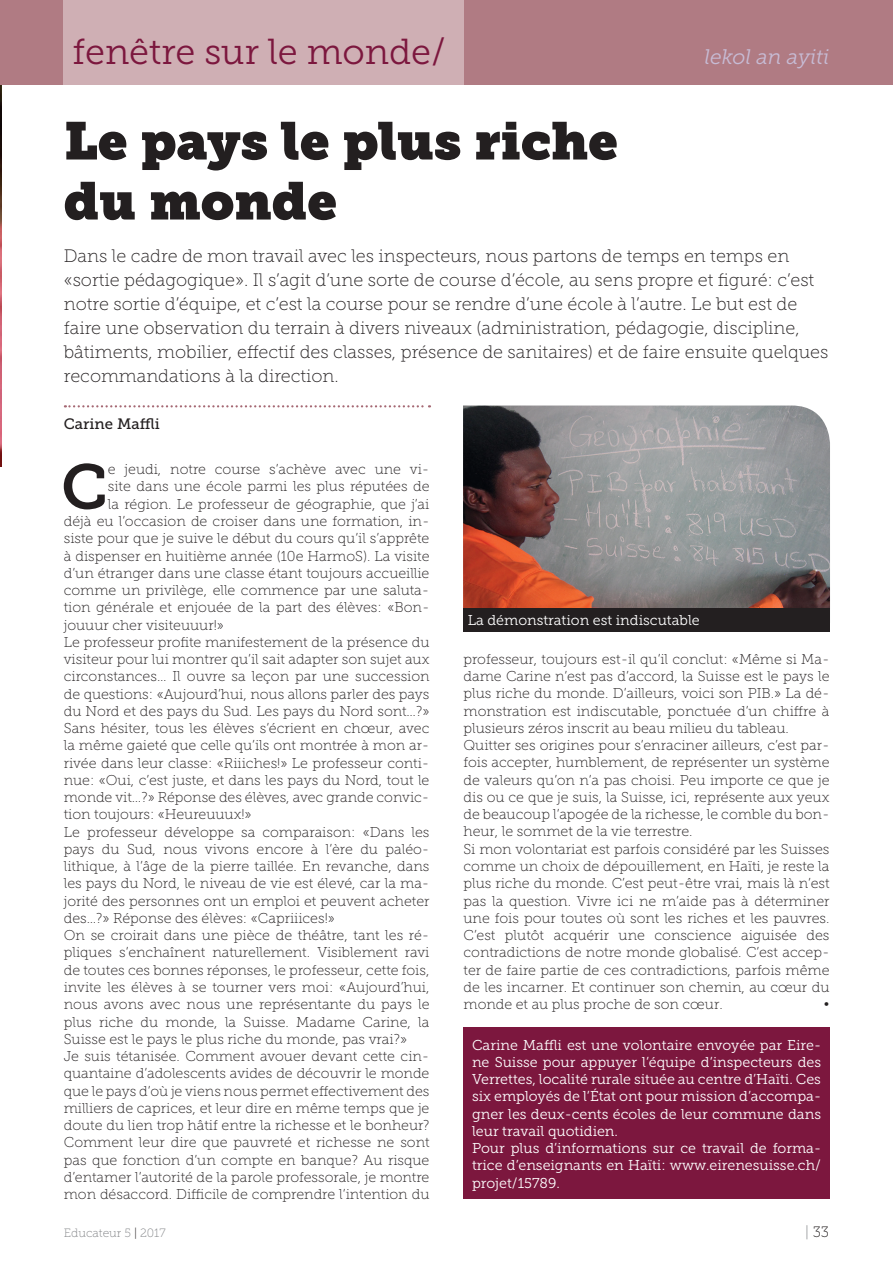
<style>
.page{position:relative;width:893px;height:1263px;background:#fff}
.page>*{position:absolute;margin:0;border:0;box-sizing:border-box;transform-origin:0 0}
.t1{font:62.85px "Museo Slab 700";color:#231f20}
.t2{font:52.5px/60px "Museo Slab";color:#231f20}
.t3{font:36px "Museo Slab 300";color:#7c173e}
.t4{font:italic 21px "Museo Slab 300";letter-spacing:-.005em;color:#c7bcd5}
.t5{font:18px/24px "Museo Slab 100";color:#231f20}
.t6{font:15px "Museo Slab 500";color:#231f20}
.t7{font:15px "Museo Slab 100";color:#231f20}
.t8{font:14.25px/17.2px "Museo Slab 100";color:#231f20}
.t9{font:14.25px/17.2px "Museo Slab 300";color:#fff}
.t10{font:12px "Museo Slab 100";color:#808285}
.s1{color:#231f20}
.s2{color:#808285}
</style>
<div class="page">
<div style="left:0;top:0;width:893px;height:85px;background:#b07b83"></div>
<img style="left:0;top:85px;width:1px;height:382px">
<div style="left:63px;top:0;width:401px;height:85px;background:#cfafb4"></div>
<img style="left:463px;top:405px;width:367px;height:203px">
<svg style="left:65px;top:405px;width:365px;height:2px"></svg>
<div style="left:463px;top:1027px;width:366px;height:172px;background:#7c173e"></div>
<div style="left:463px;top:608px;width:367px;height:23px;background:#231f20"></div>
<h3 class="t3" style="left:73px;top:32px;width:375px">fenêtre sur le monde/</h3>
<h3 class="t4" style="left:704px;top:45px;width:127px">lekol an ayiti</h3>
<h2 class="t2" style="left:64px;top:111px;width:556px">Le pays le plus riche du monde</h2>
<p class="t5" style="left:64px;top:243px;width:766px">Dans le cadre de mon travail avec les inspecteurs, nous partons de temps en temps en «sortie pédagogique». Il s’agit d’une sorte de course d’école, au sens propre et figuré: c’est notre sortie d’équipe, et c’est la course pour se rendre d’une école à l’autre. Le but est de faire une observation du terrain à divers niveaux (administration, pédagogie, discipline, bâtiments, mobilier, effectif des classes, présence de sanitaires) et de faire ensuite quelques recommandations à la direction.</p>
<p class="t6" style="left:64px;top:415px;width:98px">Carine Maffli</p>
<h1 class="t1" style="left:61px;top:451px;width:48px">C</h1>
<p class="t8" style="left:108px;top:461px;width:323px">e jeudi, notre course s’achève avec une vi-</p>
<p class="t8" style="left:108px;top:478px;width:323px">site dans une école parmi les plus réputées de</p>
<p class="t8" style="left:108px;top:495px;width:323px">la région. Le professeur de géographie, que j’ai</p>
<p class="t8" style="left:64px;top:513px;width:367px">déjà eu l’occasion de croiser dans une formation, in-</p>
<p class="t8" style="left:64px;top:530px;width:367px">siste pour que je suive le début du cours qu’il s’apprête</p>
<p class="t8" style="left:64px;top:547px;width:367px">à dispenser en huitième année (10e HarmoS). La visite</p>
<p class="t8" style="left:64px;top:564px;width:367px">d’un étranger dans une classe étant toujours accueillie</p>
<p class="t8" style="left:64px;top:582px;width:367px">comme un privilège, elle commence par une saluta-</p>
<p class="t8" style="left:64px;top:599px;width:367px">tion générale et enjouée de la part des élèves: «Bon-</p>
<p class="t8" style="left:64px;top:616px;width:162px">jouuur cher visiteuuur!»</p>
<p class="t8" style="left:64px;top:633px;width:367px">Le professeur profite manifestement de la présence du</p>
<p class="t8" style="left:64px;top:651px;width:367px">visiteur pour lui montrer qu’il sait adapter son sujet aux</p>
<p class="t8" style="left:64px;top:668px;width:367px">circonstances… Il ouvre sa leçon par une succession</p>
<p class="t8" style="left:64px;top:685px;width:367px">de questions: «Aujourd’hui, nous allons parler des pays</p>
<p class="t8" style="left:64px;top:702px;width:367px">du Nord et des pays du Sud. Les pays du Nord sont…?»</p>
<p class="t8" style="left:64px;top:720px;width:367px">Sans hésiter, tous les élèves s’écrient en chœur, avec</p>
<p class="t8" style="left:64px;top:737px;width:367px">la même gaieté que celle qu’ils ont montrée à mon ar-</p>
<p class="t8" style="left:64px;top:754px;width:367px">rivée dans leur classe: «Riiiches!» Le professeur conti-</p>
<p class="t8" style="left:64px;top:771px;width:367px">nue: «Oui, c’est juste, et dans les pays du Nord, tout le</p>
<p class="t8" style="left:64px;top:789px;width:367px">monde vit…?» Réponse des élèves, avec grande convic-</p>
<p class="t8" style="left:64px;top:806px;width:189px">tion toujours: «Heureuuux!»</p>
<p class="t8" style="left:64px;top:823px;width:367px">Le professeur développe sa comparaison: «Dans les</p>
<p class="t8" style="left:64px;top:840px;width:367px">pays du Sud, nous vivons encore à l’ère du paléo-</p>
<p class="t8" style="left:64px;top:858px;width:367px">lithique, à l’âge de la pierre taillée. En revanche, dans</p>
<p class="t8" style="left:64px;top:875px;width:367px">les pays du Nord, le niveau de vie est élevé, car la ma-</p>
<p class="t8" style="left:64px;top:892px;width:367px">jorité des personnes ont un emploi et peuvent acheter</p>
<p class="t8" style="left:64px;top:909px;width:273px">des…?» Réponse des élèves: «Capriiices!»</p>
<p class="t8" style="left:64px;top:927px;width:367px">On se croirait dans une pièce de théâtre, tant les ré-</p>
<p class="t8" style="left:64px;top:944px;width:367px">pliques s’enchaînent naturellement. Visiblement ravi</p>
<p class="t8" style="left:64px;top:961px;width:367px">de toutes ces bonnes réponses, le professeur, cette fois,</p>
<p class="t8" style="left:64px;top:978px;width:367px">invite les élèves à se tourner vers moi: «Aujourd’hui,</p>
<p class="t8" style="left:64px;top:996px;width:367px">nous avons avec nous une représentante du pays le</p>
<p class="t8" style="left:64px;top:1013px;width:367px">plus riche du monde, la Suisse. Madame Carine, la</p>
<p class="t8" style="left:64px;top:1030px;width:345px">Suisse est le pays le plus riche du monde, pas vrai?»</p>
<p class="t8" style="left:64px;top:1047px;width:367px">Je suis tétanisée. Comment avouer devant cette cin-</p>
<p class="t8" style="left:64px;top:1065px;width:367px">quantaine d’adolescents avides de découvrir le monde</p>
<p class="t8" style="left:64px;top:1082px;width:367px">que le pays d’où je viens nous permet effectivement des</p>
<p class="t8" style="left:64px;top:1099px;width:367px">milliers de caprices, et leur dire en même temps que je</p>
<p class="t8" style="left:64px;top:1117px;width:367px">doute du lien trop hâtif entre la richesse et le bonheur?</p>
<p class="t8" style="left:64px;top:1134px;width:367px">Comment leur dire que pauvreté et richesse ne sont</p>
<p class="t8" style="left:64px;top:1151px;width:367px">pas que fonction d’un compte en banque? Au risque</p>
<p class="t8" style="left:64px;top:1168px;width:367px">d’entamer l’autorité de la parole professorale, je montre</p>
<p class="t8" style="left:64px;top:1186px;width:367px">mon désaccord. Difficile de comprendre l’intention du</p>
<p class="t9" style="left:468px;top:612px;width:233px">La démonstration est indiscutable</p>
<p class="t8" style="left:463px;top:650px;width:368px">professeur, toujours est-il qu’il conclut: «Même si Ma&shy;dame Carine n’est pas d’accord, la Suisse est le pays le plus riche du monde. D’ailleurs, voici son PIB.» La dé&shy;monstration est indiscutable, ponctuée d’un chiffre à plusieurs zéros inscrit au beau milieu du tableau.<br>Quitter ses origines pour s’enraciner ailleurs, c’est par&shy;fois accepter, humblement, de représenter un système de valeurs qu’on n’a pas choisi. Peu importe ce que je dis ou ce que je suis, la Suisse, ici, représente aux yeux de beaucoup l’apogée de la richesse, le comble du bon&shy;heur, le sommet de la vie terrestre.<br>Si mon volontariat est parfois considéré par les Suisses comme un choix de dépouillement, en Haïti, je reste la plus riche du monde. C’est peut-être vrai, mais là n’est pas la question. Vivre ici ne m’aide pas à déterminer une fois pour toutes où sont les riches et les pauvres.<br>C’est plutôt acquérir une conscience aiguisée des contradictions de notre monde globalisé. C’est accep&shy;ter de faire partie de ces contradictions, parfois même de les incarner. Et continuer son chemin, au cœur du monde et au plus proche de son cœur.</p>
<p class="t8" style="left:824px;top:996px;width:7px">•</p>
<p class="t9" style="left:472px;top:1036px;width:351px">Carine Maffli est une volontaire envoyée par Eire&shy;ne Suisse pour appuyer l’équipe d’inspecteurs des Verrettes, localité rurale située au centre d’Haïti. Ces six employés de l’État ont pour mission d’accompa&shy;gner les deux-cents écoles de leur commune dans leur travail quotidien.<br>Pour plus d’informations sur ce travail de forma&shy;trice d’enseignants en Haïti: www.eirenesuisse.ch/ projet/15789.</p>
<p class="t10" style="left:64px;top:1226px;width:103px">Educateur 5 <span class="s1">|</span> 2017</p>
<p class="t7" style="left:805px;top:1223px;width:26px"><span class="s2">|</span> 33</p>
</div>
